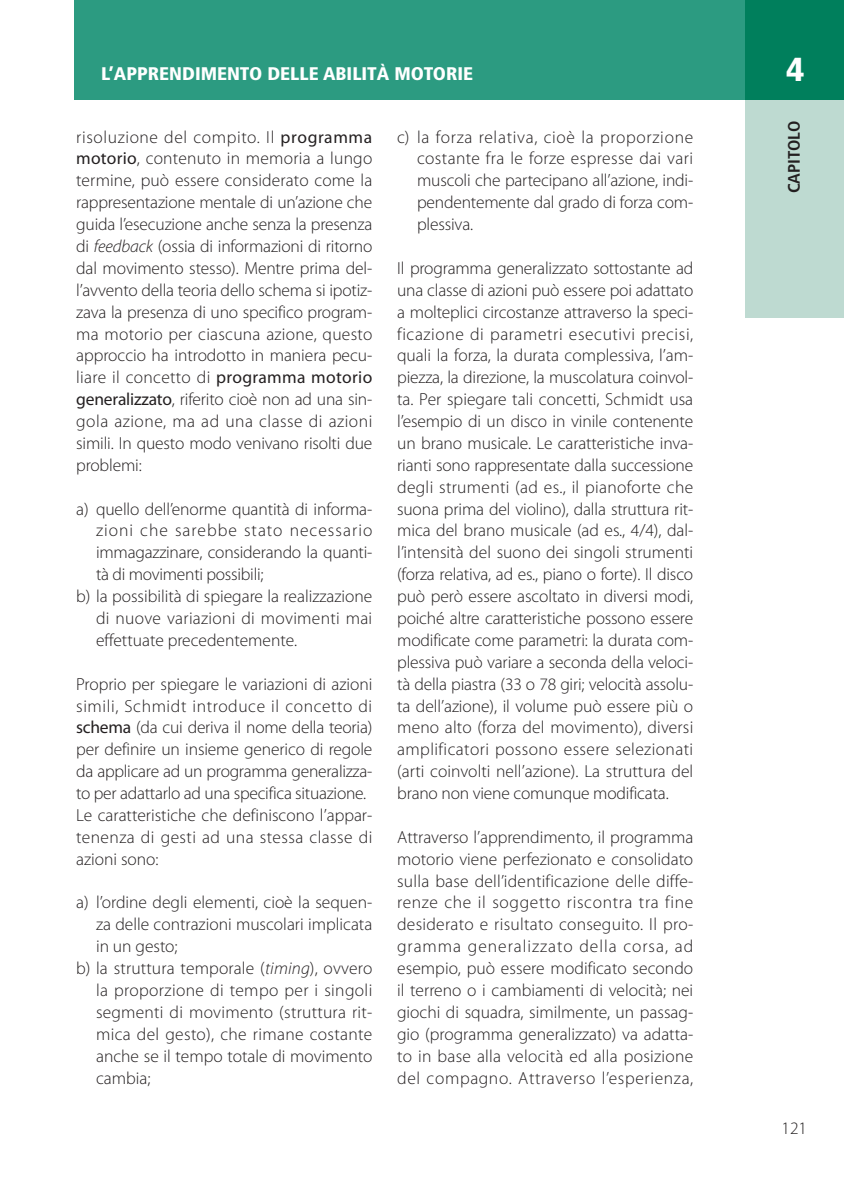
<style>
.page{position:relative;width:844px;height:1191px;background:#fff}
.page>*{position:absolute;margin:0;border:0;box-sizing:border-box;transform-origin:0 0}
.t1{font:900 condensed 33.25px "Frutiger";color:#fff;scale:1.05 1}
.t2{font:900 condensed 18.2px "Frutiger";color:#fff;scale:1.05 1}
.t3{font:300 17.5px/21.9px "Myriad Pro";color:#231f20;text-align:justify}
.t4{font:300 17.5px "Myriad Pro";letter-spacing:.02em;color:#231f20}
.t5{font:300 17.5px "Myriad Pro";letter-spacing:.06em;color:#231f20}
.t6{font:700 condensed 16.62px "Frutiger";color:#231f20;scale:1.05 1}
.s1{font-weight:400}
.s2{font-style:italic}
</style>
<div class="page">
<div style="left:74px;top:0;width:769px;height:100px;background:#2c9b81"></div>
<div style="left:745px;top:0;width:98px;height:317px;background:#bedad1"></div>
<div style="left:745px;top:0;width:98px;height:100px;background:#007f5c"></div>
<p class="t2" style="left:101px;top:66px;width:356px">L’APPRENDIMENTO DELLE ABILITÀ MOTORIE</p>
<h1 class="t1" style="left:785px;top:56px;width:19px">4</h1>
<p class="t3" style="left:76px;top:127px;width:297px">risoluzione del compito. Il <span class="s1">programma motorio</span>, contenuto in memoria a lungo termine, può essere considerato come la rappresentazione mentale di un’azione che guida l’esecuzione anche senza la presenza di <span class="s2">feedback</span> (ossia di informazioni di ritorno dal movimento stesso). Mentre prima del&shy;l’avvento della teoria dello schema si ipotiz&shy;zava la presenza di uno specifico program&shy;ma motorio per ciascuna azione, questo approccio ha introdotto in maniera pecu&shy;liare il concetto di <span class="s1">programma motorio generalizzato</span>, riferito cioè non ad una sin&shy;gola azione, ma ad una classe di azioni simili. In questo modo venivano risolti due problemi:</p>
<p class="t3" style="left:76px;top:499px;width:297px">a) quello dell’enorme quantità di informa-</p>
<p class="t5" style="left:96px;top:524px;width:278px">zioni che sarebbe stato necessario</p>
<p class="t3" style="left:96px;top:543px;width:278px">immagazzinare, considerando la quanti-</p>
<p class="t3" style="left:96px;top:565px;width:169px">tà di movimenti possibili;</p>
<p class="t3" style="left:76px;top:587px;width:297px">b) la possibilità di spiegare la realizzazione</p>
<p class="t3" style="left:96px;top:609px;width:277px">di nuove variazioni di movimenti mai</p>
<p class="t3" style="left:96px;top:631px;width:202px">effettuate precedentemente.</p>
<p class="t3" style="left:76px;top:674px;width:297px;text-align:left">Proprio per spiegare le variazioni di azioni simili, Schmidt introduce il concetto di <span class="s1">schema</span> (da cui deriva il nome della teoria) per definire un insieme generico di regole da applicare ad un programma generalizza&shy;to per adattarlo ad una specifica situazione.<br>Le caratteristiche che definiscono l’appar&shy;tenenza di gesti ad una stessa classe di azioni sono:</p>
<p class="t3" style="left:76px;top:893px;width:297px">a) l’ordine degli elementi, cioè la sequen-</p>
<p class="t3" style="left:96px;top:915px;width:278px">za delle contrazioni muscolari implicata</p>
<p class="t3" style="left:96px;top:937px;width:83px">in un gesto;</p>
<p class="t3" style="left:76px;top:959px;width:297px">b) la struttura temporale (<span class="s2">timing</span>), ovvero</p>
<p class="t4" style="left:96px;top:983px;width:278px">la proporzione di tempo per i singoli</p>
<p class="t3" style="left:96px;top:1002px;width:278px">segmenti di movimento (struttura rit-</p>
<p class="t4" style="left:96px;top:1027px;width:278px">mica del gesto), che rimane costante</p>
<p class="t3" style="left:96px;top:1046px;width:278px">anche se il tempo totale di movimento</p>
<p class="t3" style="left:96px;top:1068px;width:56px">cambia;</p>
<p class="t3" style="left:417px;top:127px;width:278px;text-indent:-20px">c) la forza relativa, cioè la proporzione costante fra le forze espresse dai vari muscoli che partecipano all’azione, indi&shy;pendentemente dal grado di forza com&shy;plessiva.</p>
<p class="t3" style="left:397px;top:259px;width:297px">Il programma generalizzato sottostante ad una classe di azioni può essere poi adattato a molteplici circostanze attraverso la speci&shy;ficazione di parametri esecutivi precisi, quali la forza, la durata complessiva, l’am&shy;piezza, la direzione, la muscolatura coinvol&shy;ta. Per spiegare tali concetti, Schmidt usa l’esempio di un disco in vinile contenente un brano musicale. Le caratteristiche inva&shy;rianti sono rappresentate dalla successione degli strumenti (ad es., il pianoforte che suona prima del violino), dalla struttura rit&shy;mica del brano musicale (ad es., 4/4), dal&shy;l’intensità del suono dei singoli strumenti (forza relativa, ad es., piano o forte). Il disco può però essere ascoltato in diversi modi, poiché altre caratteristiche possono essere modificate come parametri: la durata com&shy;plessiva può variare a seconda della veloci&shy;tà della piastra (33 o 78 giri; velocità assolu&shy;ta dell’azione), il volume può essere più o meno alto (forza del movimento), diversi amplificatori possono essere selezionati (arti coinvolti nell’azione). La struttura del brano non viene comunque modificata.</p>
<p class="t3" style="left:397px;top:827px;width:297px">Attraverso l’apprendimento, il programma motorio viene perfezionato e consolidato sulla base dell’identificazione delle diffe&shy;renze che il soggetto riscontra tra fine desiderato e risultato conseguito. Il pro&shy;gramma generalizzato della corsa, ad esempio, può essere modificato secondo il terreno o i cambiamenti di velocità; nei giochi di squadra, similmente, un passag&shy;gio (programma generalizzato) va adatta&shy;to in base alla velocità ed alla posizione del compagno. Attraverso l’esperienza,</p>
<p class="t6" style="left:787px;top:193px;width:70px;rotate:-90deg">CAPITOLO</p>
<p class="t3" style="left:781px;top:1118px;width:27px">121</p>
</div>
